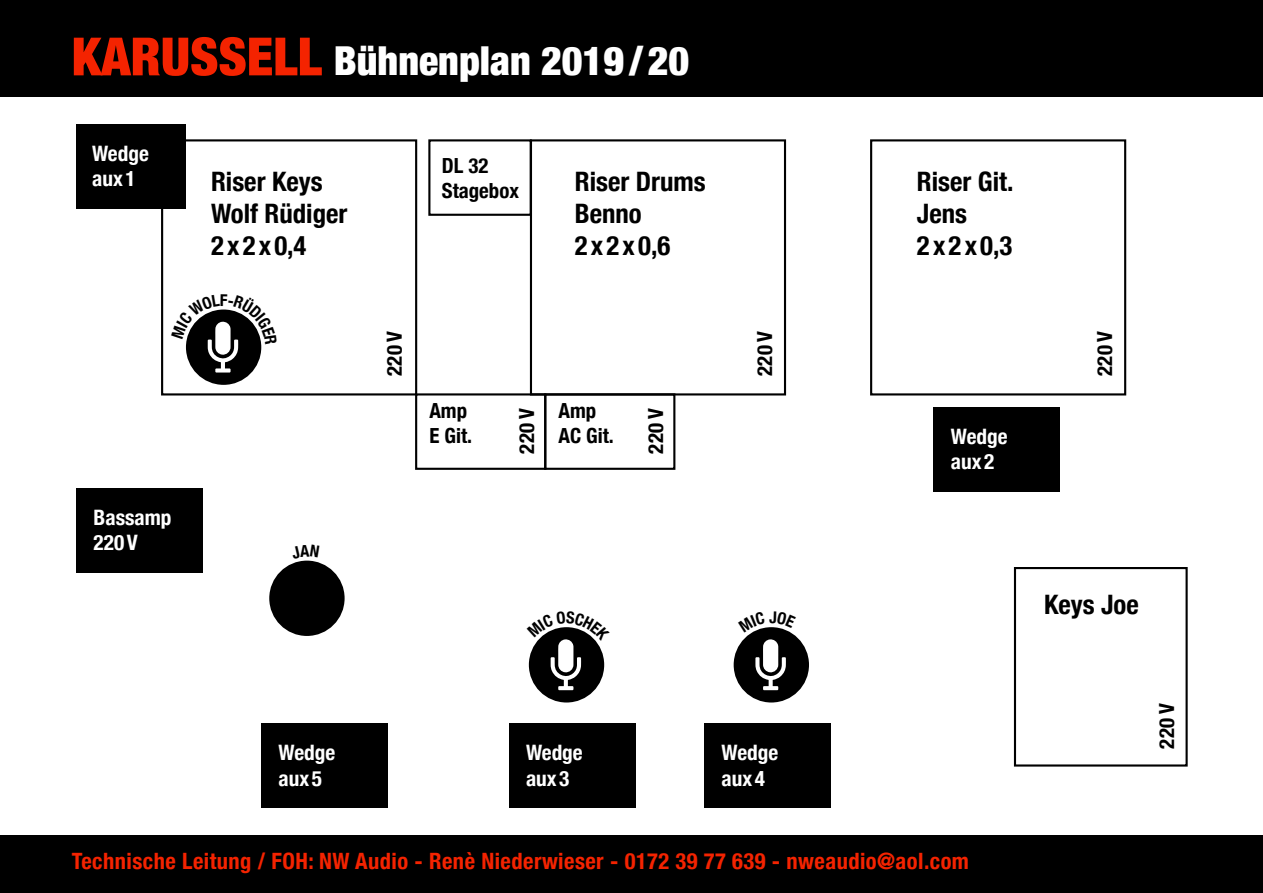
<style>
.page{position:relative;width:1263px;height:893px;background:#fff}
.page>*{position:absolute;margin:0;border:0;box-sizing:border-box;transform-origin:0 0}
.t1{font:900 condensed 52.8px "Helvetica Neue";color:#f42300}
.t2{font:900 condensed 39.9px "Helvetica Neue";color:#fff}
.t3{font:700 condensed 26.85px/32.1px "Helvetica Neue";color:#000}
.t4{font:700 condensed 22.5px "Helvetica Neue";letter-spacing:.02em;color:#f42300}
.t5{font:700 condensed 21.3px/25.5px "Helvetica Neue";color:#fff}
.t6{font:700 condensed 20.85px/25px "Helvetica Neue";letter-spacing:.015em;color:#000}
</style>
<div class="page">
<div style="left:0;top:0;width:1263px;height:96px;background:#000"></div>
<div style="left:0;top:835px;width:1263px;height:58px;background:#000"></div>
<div style="left:161px;top:139px;width:256px;height:256px;border:2px solid #000"></div>
<div style="left:76px;top:124px;width:110px;height:84px;background:#000"></div>
<div style="left:934px;top:407px;width:126px;height:84px;background:#000"></div>
<div style="left:261px;top:723px;width:127px;height:85px;background:#000"></div>
<div style="left:76px;top:488px;width:127px;height:84px;background:#000"></div>
<div style="left:509px;top:723px;width:126px;height:85px;background:#000"></div>
<div style="left:704px;top:723px;width:127px;height:85px;background:#000"></div>
<div style="left:530px;top:139px;width:256px;height:256px;border:2px solid #000"></div>
<div style="left:428px;top:139px;width:104px;height:77px;border:2px solid #000"></div>
<div style="left:415px;top:393px;width:131px;height:77px;border:2px solid #000"></div>
<div style="left:870px;top:139px;width:256px;height:256px;border:2px solid #000"></div>
<div style="left:1014px;top:567px;width:174px;height:200px;border:2px solid #000"></div>
<div style="left:186px;top:309px;width:75px;height:76px;background:#000;border-radius:50%"></div>
<div style="left:544px;top:393px;width:131px;height:77px;border:2px solid #000"></div>
<div style="left:529px;top:627px;width:75px;height:75px;background:#000;border-radius:50%"></div>
<div style="left:269px;top:561px;width:76px;height:75px;background:#000;border-radius:50%"></div>
<div style="left:734px;top:627px;width:75px;height:75px;background:#000;border-radius:50%"></div>
<svg style="left:755px;top:639px;width:31px;height:51px"></svg>
<svg style="left:185px;top:309px;width:77px;height:64px"></svg>
<svg style="left:528px;top:627px;width:77px;height:63px"></svg>
<svg style="left:751px;top:627px;width:40px;height:6px"></svg>
<h1 class="t1" style="left:72px;top:13px;width:252px">KARUSSELL</h1>
<h2 class="t2" style="left:334px;top:28px;width:357px">Bühnenplan 2019/20</h2>
<p class="t5" style="left:92px;top:139px;width:58px">Wedge aux1</p>
<p class="t5" style="left:94px;top:503px;width:79px">Bassamp<br>220V</p>
<p class="t3" style="left:211px;top:164px;width:138px">Riser Keys<br>Wolf Rüdiger<br>2x2x0,4</p>
<p class="t6" style="left:442px;top:151px;width:79px">DL 32<br>Stagebox</p>
<p class="t3" style="left:575px;top:164px;width:132px">Riser Drums<br>Benno<br>2x2x0,6</p>
<p class="t3" style="left:917px;top:164px;width:98px">Riser Git.<br>Jens<br>2x2x0,3</p>
<p class="t6" style="left:380px;top:376px;width:47px;rotate:-90deg">220V</p>
<p class="t6" style="left:751px;top:376px;width:47px;rotate:-90deg">220V</p>
<p class="t6" style="left:1091px;top:376px;width:47px;rotate:-90deg">220V</p>
<p class="t6" style="left:429px;top:396px;width:44px">Amp<br>E Git.</p>
<p class="t6" style="left:513px;top:454px;width:47px;rotate:-90deg">220V</p>
<p class="t6" style="left:558px;top:396px;width:57px">Amp<br>AC Git.</p>
<p class="t6" style="left:642px;top:454px;width:47px;rotate:-90deg">220V</p>
<p class="t5" style="left:951px;top:422px;width:58px">Wedge aux2</p>
<p class="t3" style="left:1044px;top:587px;width:96px">Keys Joe</p>
<p class="t5" style="left:279px;top:738px;width:58px">Wedge aux5</p>
<p class="t5" style="left:526px;top:738px;width:58px">Wedge aux3</p>
<p class="t5" style="left:722px;top:738px;width:58px">Wedge aux 4</p>
<p class="t4" style="left:72px;top:843px;width:899px">Technische Leitung / FOH: NW Audio - Renè Niederwieser - 0172 39 77 639 - nweaudio@aol.com</p>
<p class="t6" style="left:1153px;top:749px;width:47px;rotate:-90deg">220V</p>
</div>
